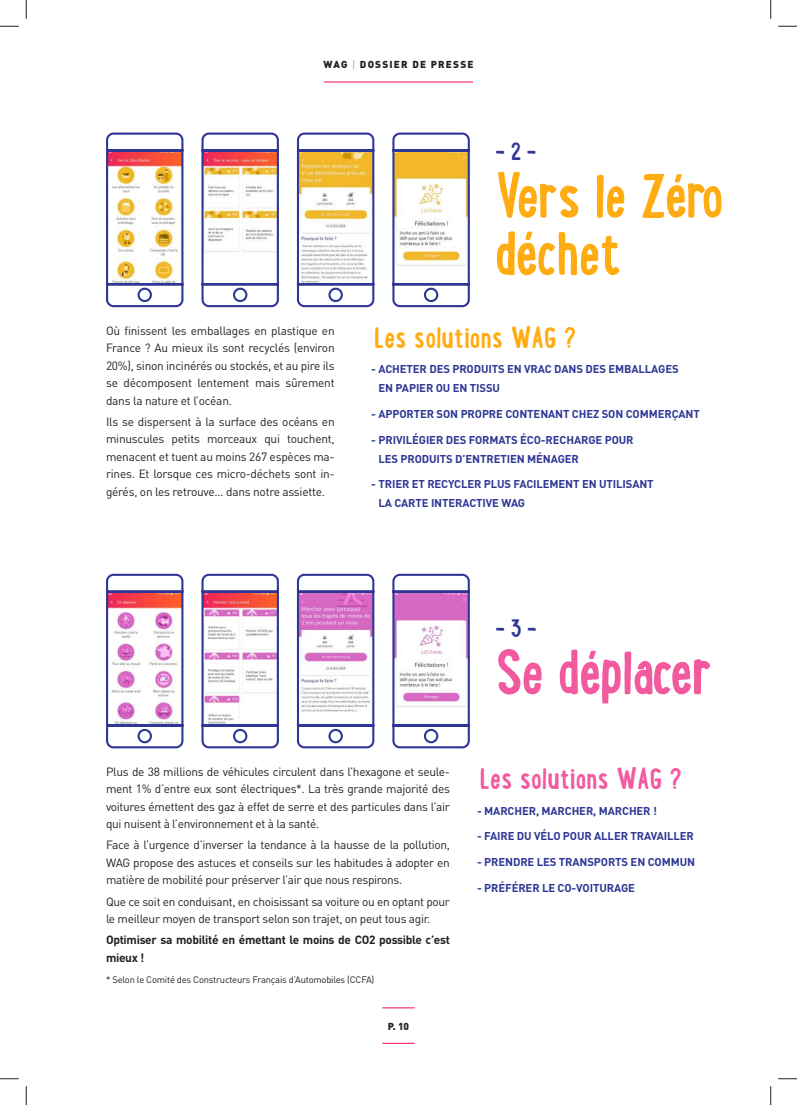
<style>
.page{position:relative;width:797px;height:1105px;background:#fff}
.page>*{position:absolute;margin:0;border:0;box-sizing:border-box;transform-origin:0 0}
.t1{font:700 62.5px/57.5px "Lunch Box";letter-spacing:-.02em;color:#ffac12}
.t2{font:700 62.5px "Lunch Box";letter-spacing:-.02em;color:#f3599f}
.t3{font:700 30px "Lunch Box";color:#ffac12}
.t4{font:700 30px "Lunch Box";color:#f3599f}
.t5{font:700 25px "Lunch Box";color:#2e3795}
.t6{font:11.88px/17.5px "DIN";letter-spacing:-.025em;color:#241f1f;text-align:justify}
.t7{font:700 11.88px/17.5px "DIN";letter-spacing:-.025em;color:#241f1f}
.t8{font:700 11.25px/18.8px "DIN";letter-spacing:-.01em;color:#2e3795}
.t9{font:900 10px "DIN";letter-spacing:.12em;color:#241f1f}
.t10{font:9.38px "DIN";letter-spacing:-.02em;color:#241f1f}
.s1{font-weight:300;color:#f34f22}
</style>
<div class="page">
<hr style="left:382px;top:1007px;width:32px;height:1px;background:#ef1055">
<hr style="left:382px;top:1043px;width:32px;height:1px;background:#ef1055">
<hr style="left:324px;top:82px;width:149px;height:1px;background:#ef1055">
<svg style="left:106px;top:132px;width:78px;height:176px"></svg>
<div style="left:137px;top:288px;width:15px;height:14px;border:2px solid #2e3795;border-radius:50%"></div>
<svg style="left:201px;top:132px;width:78px;height:176px"></svg>
<div style="left:233px;top:288px;width:14px;height:14px;border:2px solid #2e3795;border-radius:50%"></div>
<svg style="left:296px;top:132px;width:79px;height:176px"></svg>
<div style="left:328px;top:288px;width:15px;height:14px;border:2px solid #2e3795;border-radius:50%"></div>
<svg style="left:392px;top:132px;width:78px;height:176px"></svg>
<div style="left:424px;top:288px;width:14px;height:14px;border:2px solid #2e3795;border-radius:50%"></div>
<svg style="left:106px;top:573px;width:78px;height:176px"></svg>
<div style="left:137px;top:729px;width:15px;height:14px;border:2px solid #2e3795;border-radius:50%"></div>
<svg style="left:201px;top:573px;width:78px;height:176px"></svg>
<div style="left:233px;top:729px;width:14px;height:14px;border:2px solid #2e3795;border-radius:50%"></div>
<svg style="left:296px;top:573px;width:79px;height:176px"></svg>
<div style="left:328px;top:729px;width:15px;height:14px;border:2px solid #2e3795;border-radius:50%"></div>
<svg style="left:392px;top:573px;width:78px;height:176px"></svg>
<div style="left:424px;top:729px;width:14px;height:14px;border:2px solid #2e3795;border-radius:50%"></div>
<svg style="left:0;top:25px;width:19px;height:2px"></svg>
<svg style="left:778px;top:25px;width:19px;height:2px"></svg>
<svg style="left:0;top:1078px;width:19px;height:1px"></svg>
<svg style="left:778px;top:1078px;width:19px;height:1px"></svg>
<svg style="left:25px;top:0;width:2px;height:19px"></svg>
<svg style="left:25px;top:1086px;width:2px;height:19px"></svg>
<svg style="left:770px;top:0;width:1px;height:19px"></svg>
<svg style="left:770px;top:1086px;width:1px;height:19px"></svg>
<p class="t9" style="left:323px;top:58px;width:152px">WAG <span class="s1">|</span> DOSSIER DE PRESSE</p>
<h3 class="t5" style="left:495px;top:133px;width:42px">- 2 -</h3>
<h1 class="t1" style="left:495px;top:164px;width:230px">Vers le Zéro déchet</h1>
<p class="t6" style="left:106px;top:321px;width:230px">Où finissent les emballages en plastique en France ? Au mieux ils sont recyclés (environ 20%), sinon incinérés ou stockés, et au pire ils se décomposent lentement mais sûrement dans la nature et l’océan.</p>
<p class="t6" style="left:106px;top:412px;width:230px">Ils se dispersent à la surface des océans en minuscules petits morceaux qui touchent, menacent et tuent au moins 267 espèces ma&shy;rines. Et lorsque ces micro-déchets sont in&shy;gérés, on les retrouve… dans notre assiette.</p>
<h2 class="t3" style="left:374px;top:315px;width:204px">Les solutions WAG ?</h2>
<p class="t8" style="left:378px;top:359px;width:302px;text-indent:-7px">- ACHETER DES PRODUITS EN VRAC DANS DES EMBALLAGES<br>EN PAPIER OU EN TISSU</p>
<p class="t8" style="left:371px;top:404px;width:330px">- APPORTER SON PROPRE CONTENANT CHEZ SON COMMERÇANT</p>
<p class="t8" style="left:378px;top:430px;width:256px;text-indent:-7px">- PRIVILÉGIER DES FORMATS ÉCO-RECHARGE POUR<br>LES PRODUITS D’ENTRETIEN MÉNAGER</p>
<p class="t8" style="left:378px;top:474px;width:277px;text-indent:-7px">- TRIER ET RECYCLER PLUS FACILEMENT EN UTILISANT<br>LA CARTE INTERACTIVE WAG</p>
<h3 class="t5" style="left:495px;top:610px;width:43px">- 3 -</h3>
<h1 class="t2" style="left:495px;top:626px;width:219px">Se déplacer</h1>
<p class="t6" style="left:106px;top:763px;width:345px">Plus de 38 millions de véhicules circulent dans l’hexagone et seule&shy;ment 1% d’entre eux sont électriques*. La très grande majorité des voitures émettent des gaz à effet de serre et des particules dans l’air qui nuisent à l’environnement et à la santé.</p>
<p class="t6" style="left:106px;top:836px;width:345px">Face à l’urgence d’inverser la tendance à la hausse de la pollution, WAG propose des astuces et conseils sur les habitudes à adopter en matière de mobilité pour préserver l’air que nous respirons.</p>
<p class="t6" style="left:106px;top:892px;width:345px">Que ce soit en conduisant, en choisissant sa voiture ou en optant pour le meilleur moyen de transport selon son trajet, on peut tous agir.</p>
<p class="t7" style="left:106px;top:930px;width:345px">Optimiser sa mobilité en émettant le moins de CO2 possible c’est mieux !</p>
<p class="t10" style="left:106px;top:973px;width:270px">* Selon le Comité des Constructeurs Français d’Automobiles (CCFA)</p>
<p class="t9" style="left:388px;top:1019px;width:23px">P. 10</p>
<h2 class="t4" style="left:480px;top:756px;width:204px">Les solutions WAG ?</h2>
<p class="t8" style="left:477px;top:801px;width:181px">- MARCHER, MARCHER, MARCHER !</p>
<p class="t8" style="left:477px;top:826px;width:218px">- FAIRE DU VÉLO POUR ALLER TRAVAILLER</p>
<p class="t8" style="left:477px;top:852px;width:219px">- PRENDRE LES TRANSPORTS EN COMMUN</p>
<p class="t8" style="left:477px;top:878px;width:159px">- PRÉFÉRER LE CO-VOITURAGE</p>
</div>
